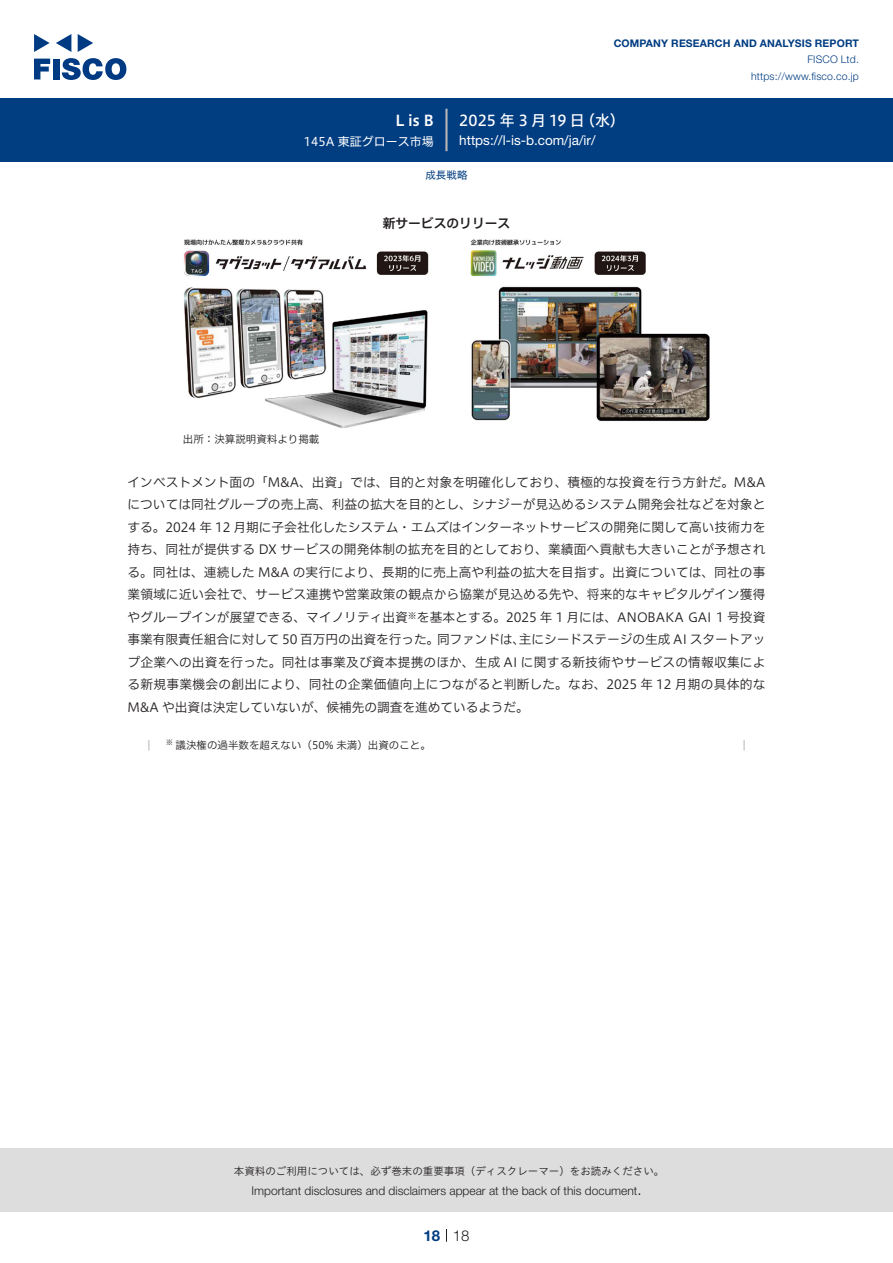
<style>
.page{position:relative;width:893px;height:1263px;background:#fff}
.page>*{position:absolute;margin:0;border:0;box-sizing:border-box;transform-origin:0 0}
.t1{font:15px "Hiragino UD Sans F Std N W5";letter-spacing:.005em;color:#fff}
.t2{font:15px "Hiragino UD Sans F Std N W6";color:#fff}
.t3{font:300 15px "Helvetica Neue LT Std";color:#231f20}
.t4{font:700 15px "Helvetica Neue LT Std";color:#003d81}
.t5{font:13.5px "Helvetica Neue LT Std";color:#fff}
.本文{font:12.75px/22.5px "Hiragino UD Sans F Std N W3";color:#231f20;text-align:right}
.チャートタイトル{font:12.75px "Hiragino UD Sans F Std N W6";color:#231f20}
.t6{font:300 12px "Helvetica Neue LT Std";color:#231f20}
.t7{font:12px "Hiragino UD Sans F Std N W4";color:#fff}
.t8{font:10.5px "Hiragino UD Sans Std W3";color:#231f20}
.表組み基本スタイル{font:10.5px "Hiragino UD Sans F Std N W3";color:#231f20}
.t9{font:700 10.5px "Helvetica Neue LT Std";letter-spacing:.015em;color:#003d81}
.t10{font:300 10.5px/16.5px "Helvetica Neue LT Std";letter-spacing:.015em;color:#003d81;text-align:right}
.ヘッダー{font:10.5px "Hiragino UD Sans F Std N W4";color:#003d81}
.本文-2{font:8.85px "Hiragino UD Sans F Std N W3";color:#231f20}
.t11{font:7.35px "Hiragino UD Sans F Std N W3";color:#231f20}
</style>
<div class="page">
<div style="left:0;top:1148px;width:893px;height:64px;background:#ddd"></div>
<svg style="left:34px;top:59px;width:16px;height:20px"></svg>
<div style="left:53px;top:59px;width:6px;height:20px;background:#003a83"></div>
<svg style="left:62px;top:58px;width:64px;height:22px"></svg>
<svg style="left:34px;top:34px;width:16px;height:18px"></svg>
<svg style="left:78px;top:34px;width:15px;height:18px"></svg>
<svg style="left:56px;top:34px;width:15px;height:18px"></svg>
<div style="left:0;top:98px;width:893px;height:64px;background:#003d81"></div>
<hr style="left:445px;top:109px;width:3px;height:42px;background:#b5b5b6">
<svg style="left:446px;top:1229px;width:1px;height:13px"></svg>
<img style="left:184px;top:239px;width:526px;height:189px">
<svg style="left:148px;top:740px;width:2px;height:10px"></svg>
<svg style="left:743px;top:740px;width:2px;height:10px"></svg>
<p class="t2" style="left:395px;top:109px;width:40px">isL B</p>
<p class="t7" style="left:304px;top:132px;width:131px">145A 東証グロース市場</p>
<p class="t9" style="left:614px;top:37px;width:247px">COMPANY RESEARCH AND ANALYSIS REPORT</p>
<p class="t10" style="left:751px;top:51px;width:109px">FISCO Ltd. https://www.fisco.co j p.</p>
<p class="t1" style="left:580px;top:109px;width:46px">（水(</p>
<p class="t1" style="left:459px;top:109px;width:127px">2025 年 3 月 19 日</p>
<p class="t5" style="left:459px;top:132px;width:138px">h t t p s : / / - l i s .b- c o m j a/ /i r/</p>
<p class="ヘッダー" style="left:425px;top:167px;width:43px">成長戦略</p>
<p class="チャートタイトル" style="left:383px;top:214px;width:129px">新サービスのリリース</p>
<p class="表組み基本スタイル" style="left:183px;top:432px;width:138px">出所：決算説明資料より掲載</p>
<p class="本文" style="left:127px;top:470px;width:639px">インベストメント面の「M&amp;A、出資」では、目的と対象を明確化しており、積極的な投資を行う方針だ。M&amp;Aについては同社グループの売上高、利益の拡大を目的とし、シナジーが見込めるシステム開発会社などを対象とする。2024 年 12 月期に子会社化したシステム・エムズはインターネットサービスの開発に関して高い技術力を持ち、同社が提供する DX サービスの開発体制の拡充を目的としており、業績面へ貢献も大きいことが予想される。同社は、連続した M&amp;A の実行により、長期的に売上高や利益の拡大を目指す。出資については、同社の事業領域に近い会社で、サービス連携や営業政策の観点から協業が見込める先や、将来的なキャピタルゲイン獲得を基本とする。2025 年 1 月には、ANOBAKA GAI 1 号投資</p>
<p class="本文" style="left:128px;top:605px;width:282px">やグループインが展望できる、マイノリティ出資</p>
<p class="本文-2" style="left:408px;top:609px;width:10px">※</p>
<p class="本文" style="left:519px;top:627px;width:248px">主にシードステージの生成 AI スタートアッ</p>
<p class="本文" style="left:127px;top:627px;width:639px;text-align:left">事業有限責任組合に対して 50 百万円の出資を行った。<br>プ企業への出資を行った。同社は事業及び資本提携のほか、生成 AI に関する新技術やサービスの情報収集による新規事業機会の創出により、同社の企業価値向上につながると判断した。なお、2025 年 12 月期の具体的なM&amp;A や出資は決定していないが、候補先の調査を進めているようだ。</p>
<p class="表組み基本スタイル" style="left:176px;top:737px;width:257px">議決権の過半数を超えない（50% 未満）出資のこと。</p>
<p class="本文" style="left:437px;top:627px;width:90px">同ファンドは、</p>
<p class="t11" style="left:166px;top:737px;width:9px">※</p>
<p class="t8" style="left:234px;top:1163px;width:432px">本資料のご利用については、必ず巻末の重要事項（ディスクレーマー）をお読みください。</p>
<p class="t3" style="left:637px;top:1180px;width:6px">.</p>
<p class="t6" style="left:251px;top:1183px;width:387px">Important disclosures and disclaimers appear at the back of this document</p>
<p class="t4" style="left:423px;top:1226px;width:18px">18</p>
<p class="t3" style="left:453px;top:1226px;width:18px">18</p>
</div>
